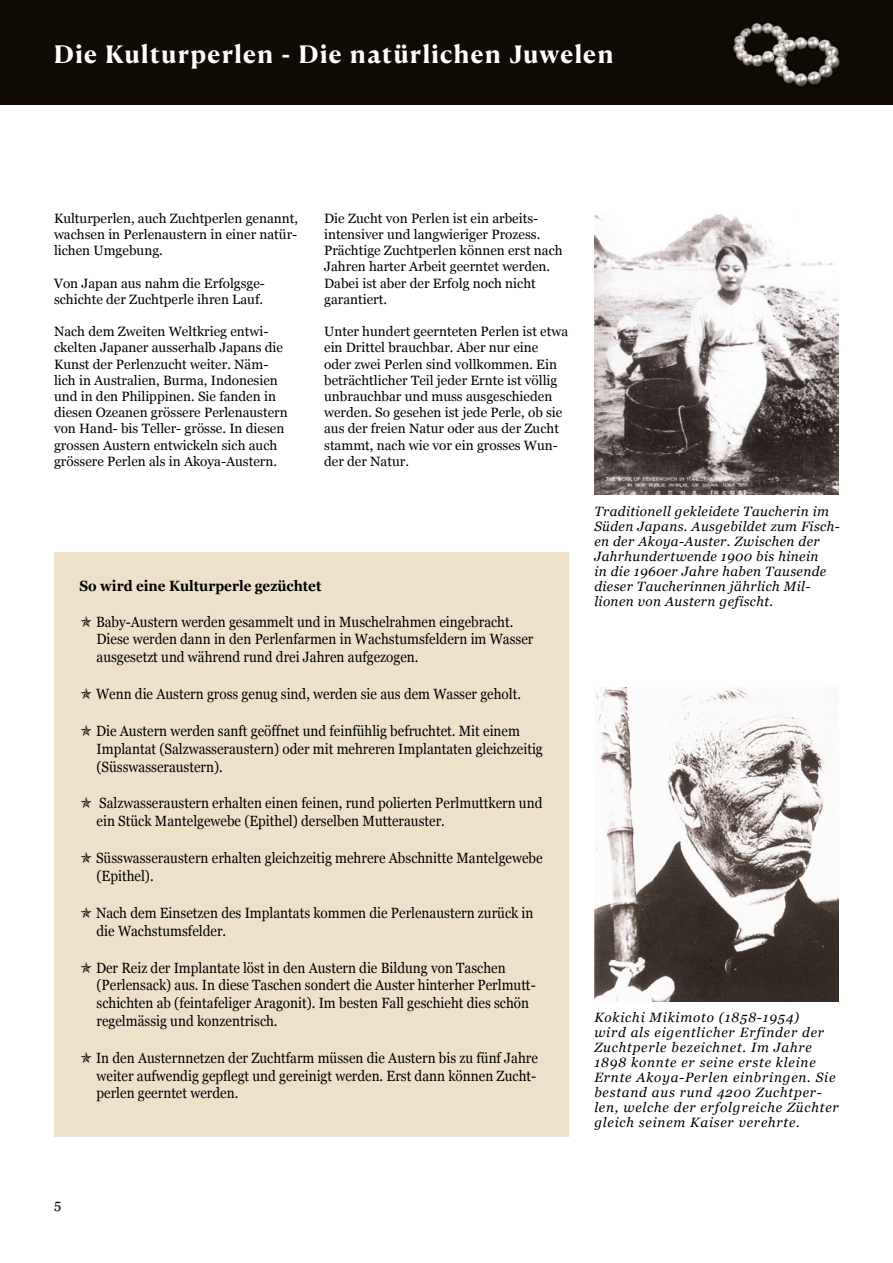
<style>
.page{position:relative;width:893px;height:1263px;background:#fff}
.page>*{position:absolute;margin:0;border:0;box-sizing:border-box;transform-origin:0 0}
.t1{font:700 24px "Canela Text";letter-spacing:.055em;color:#fff}
.t2{font:14.85px/17.9px "Georgia";color:#000;scale:.91 1}
.t3{font:700 14.85px "Georgia";color:#000;scale:.91 1}
.t4{font:13.5px/16.2px "Georgia";color:#000}
.t5{font:italic 13.5px/15px "Georgia";letter-spacing:.06em;color:#000}
.t6{font:italic 13.5px/15px "Georgia";letter-spacing:.03em;color:#000}
</style>
<div class="page">
<div style="left:0;top:0;width:893px;height:104px;background:#100b05"></div>
<img style="left:594px;top:687px;width:245px;height:314px">
<img style="left:594px;top:213px;width:245px;height:282px">
<div style="left:54px;top:552px;width:515px;height:584px;background:#ede1ca"></div>
<h1 class="t1" style="left:54px;top:32px;width:561px">Die Kulturperlen - Die natürlichen Juwelen</h1>
<p class="t4" style="left:54px;top:209px;width:246px;text-align:justify">Kulturperlen, auch Zuchtperlen genannt, wachsen in Perlenaustern in einer natür&shy;lichen Umgebung.</p>
<p class="t4" style="left:54px;top:274px;width:213px">Von Japan aus nahm die Erfolgsge&shy;schichte der Zuchtperle ihren Lauf.</p>
<p class="t4" style="left:54px;top:323px;width:235px">Nach dem Zweiten Weltkrieg entwi&shy;ckelten Japaner ausserhalb Japans die Kunst der Perlenzucht weiter. Näm&shy;lich in Australien, Burma, Indonesien und in den Philippinen. Sie fanden in diesen Ozeanen grössere Perlenaustern von Hand- bis Teller- grösse. In diesen grossen Austern entwickeln sich auch grössere Perlen als in Akoya-Austern.</p>
<p class="t4" style="left:324px;top:209px;width:240px">Die Zucht von Perlen ist ein arbeits&shy;intensiver und langwieriger Prozess.<br>Prächtige Zuchtperlen können erst nach Jahren harter Arbeit geerntet werden.<br>Dabei ist aber der Erfolg noch nicht garantiert.</p>
<p class="t4" style="left:324px;top:323px;width:246px">Unter hundert geernteten Perlen ist etwa ein Drittel brauchbar. Aber nur eine oder zwei Perlen sind vollkommen. Ein beträchtlicher Teil jeder Ernte ist völlig unbrauchbar und muss ausgeschieden werden. So gesehen ist jede Perle, ob sie aus der freien Natur oder aus der Zucht stammt, nach wie vor ein grosses Wun&shy;der der Natur.</p>
<p class="t3" style="left:80px;top:575px;width:267px">So wird eine Kulturperle gezüchtet</p>
<p class="t2" style="left:96px;top:612px;width:482px">Baby-Austern werden gesammelt und in Muschelrahmen eingebracht.<br>Diese werden dann in den Perlenfarmen in Wachstumsfeldern im Wasser ausgesetzt und während rund drei Jahren aufgezogen.</p>
<p class="t2" style="left:96px;top:684px;width:469px">Wenn die Austern gross genug sind, werden sie aus dem Wasser geholt.</p>
<p class="t2" style="left:96px;top:721px;width:492px">Die Austern werden sanft geöffnet und feinfühlig befruchtet. Mit einem<br>Implantat (Salzwasseraustern) oder mit mehreren Implantaten gleichzeitig (Süsswasseraustern).</p>
<p class="t2" style="left:97px;top:794px;width:492px">Salzwasseraustern erhalten einen feinen, rund polierten Perlmuttkern und ein Stück Mantelgewebe (Epithel) derselben Mutterauster.</p>
<p class="t2" style="left:96px;top:848px;width:492px">Süsswasseraustern erhalten gleichzeitig mehrere Abschnitte Mantelgewebe (Epithel).</p>
<p class="t2" style="left:96px;top:903px;width:482px">Nach dem Einsetzen des Implantats kommen die Perlenaustern zurück in die Wachstumsfelder.</p>
<p class="t2" style="left:96px;top:958px;width:485px">Der Reiz der Implantate löst in den Austern die Bildung von Taschen (Perlensack) aus. In diese Taschen sondert die Auster hinterher Perlmutt&shy;schichten ab (feintafeliger Aragonit). Im besten Fall geschieht dies schön regelmässig und konzentrisch.</p>
<p class="t2" style="left:96px;top:1048px;width:487px;text-align:justify">In den Austernnetzen der Zuchtfarm müssen die Austern bis zu fünf Jahre weiter aufwendig gepflegt und gereinigt werden. Erst dann können Zucht&shy;perlen geerntet werden.</p>
<p class="t6" style="left:594px;top:504px;width:247px">Traditionell gekleidete Taucherin im Süden Japans. Ausgebildet zum Fisch&shy;en der Akoya-Auster. Zwischen der Jahrhundertwende 1900 bis hinein<br>in die 1960er Jahre haben Tausende dieser Taucherinnen jährlich Mil&shy;lionen von Austern gefischt.</p>
<p class="t5" style="left:594px;top:1009px;width:246px">Kokichi Mikimoto (1858-1954)<br>wird als eigentlicher Erfinder der Zuchtperle bezeichnet. Im Jahre 1898 konnte er seine erste kleine Ernte Akoya-Perlen einbringen. Sie bestand aus rund 4200 Zuchtper&shy;len, welche der erfolgreiche Züchter gleich seinem Kaiser verehrte.</p>
<p class="t4" style="left:54px;top:1196px;width:9px">5</p>
</div>
